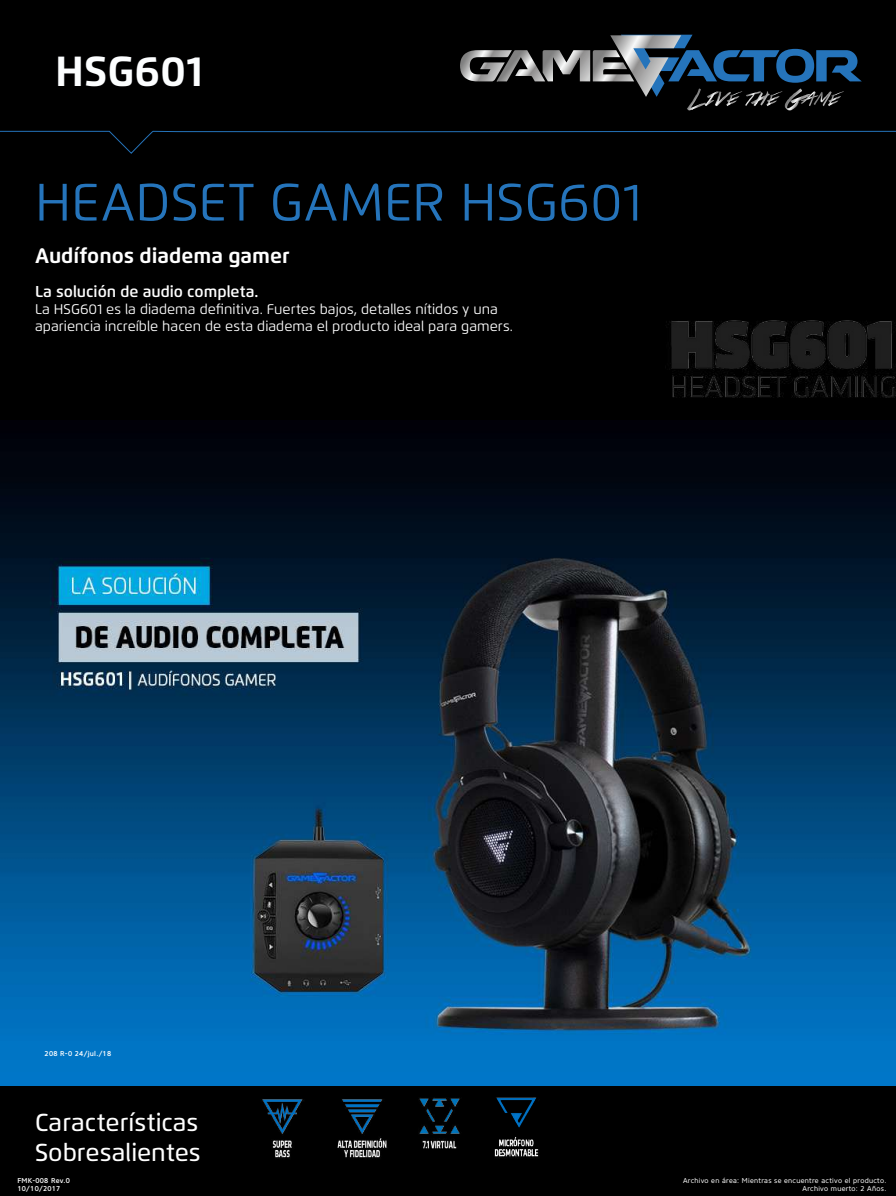
<style>
.page{position:relative;width:896px;height:1196px;background:#fff}
.page>*{position:absolute;margin:0;border:0;box-sizing:border-box;transform-origin:0 0}
.t1{font:52.5px "Flexo";letter-spacing:.005em;color:#2574bb}
.t2{font:700 42px "Flexo";letter-spacing:.005em;color:#fcfeff}
.t3{font:500 24.5px/29.4px "Flexo";color:#fff}
.t4{font:700 21px "Flexo";color:#fff}
.t5{font:600 15.75px "Flexo";color:#fff}
.t6{font:14px/16.8px "Flexo";color:#fff}
.t7{font:7px/7.9px "Core Sans N45";letter-spacing:.04em;color:#fff;text-align:right}
.t8{font:500 7px/7.9px "Core Sans N55";letter-spacing:.04em;color:#fff}
</style>
<div class="page">
<div style="left:0;top:0;width:896px;height:1195px;background:#000"></div>
<img style="left:671px;top:320px;width:225px;height:78px">
<img style="left:0;top:439px;width:896px;height:646px">
<img style="left:419px;top:1098px;width:41px;height:51px">
<img style="left:248px;top:1085px;width:152px;height:73px">
<img style="left:494px;top:1097px;width:45px;height:60px">
<svg style="left:460px;top:35px;width:402px;height:75px"></svg>
<svg style="left:0;top:130px;width:896px;height:24px"></svg>
<h2 class="t2" style="left:55px;top:45px;width:149px">HSG601</h2>
<h1 class="t1" style="left:35px;top:170px;width:608px">HEADSET GAMER HSG601</h1>
<h3 class="t4" style="left:35px;top:242px;width:256px">Audífonos diadema gamer</h3>
<p class="t5" style="left:35px;top:282px;width:225px">La solución de audio completa.</p>
<p class="t6" style="left:35px;top:300px;width:479px">La HSG601 es la diadema definitiva. Fuertes bajos, detalles nítidos y una apariencia increíble hacen de esta diadema el producto ideal para gamers.</p>
<p class="t8" style="left:45px;top:1049px;width:68px">208 R-0 24/jul./18</p>
<h3 class="t3" style="left:35px;top:1107px;width:167px">Características<br>Sobresalientes</h3>
<p class="t8" style="left:18px;top:1176px;width:54px">FMK-008 Rev.0<br>10/10/2017</p>
<p class="t7" style="left:683px;top:1176px;width:205px">Archivo en área: Mientras se encuentre activo el producto.<br>Archivo muerto: 2 Años.</p>
</div>
